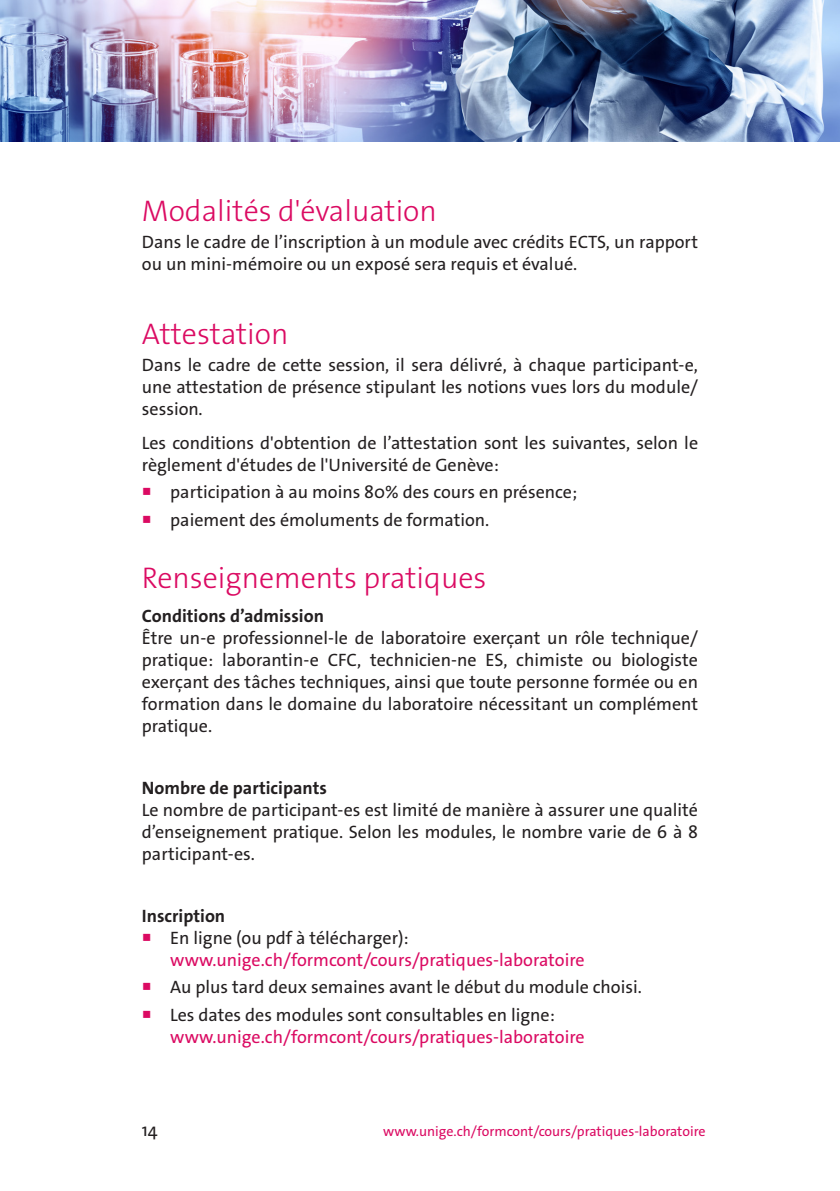
<style>
.page{position:relative;width:840px;height:1191px;background:#fff}
.page>*{position:absolute;margin:0;border:0;box-sizing:border-box;transform-origin:0 0}
.texte{font:300 30px "The Sans Os F";color:#db0a62}
.texte-2{font:18px/22px "The Sans Os F";color:#231f20;text-align:justify}
.retrait5{font:18px "The Sans Os F";color:#231f20}
.retrait5-2{font:18px "The Sans Os F";color:#db0a62}
.texte-3{font:700 18px "The Sans Os F";color:#231f20}
.t1{font:14px "The Sans Os F";color:#db0a62}
.s1{color:#db0a62}
</style>
<div class="page">
<img style="left:0;top:0;width:839px;height:142px">
<p class="texte" style="left:142px;top:191px;width:296px">Modalités d'évaluation</p>
<p class="texte-2" style="left:142px;top:231px;width:557px">Dans le cadre de l’inscription à un module avec crédits ECTS, un rapport ou un mini-mémoire ou un exposé sera requis et évalué.</p>
<p class="texte" style="left:142px;top:314px;width:148px">Attestation</p>
<p class="texte-2" style="left:142px;top:354px;width:557px">Dans le cadre de cette session, il sera délivré, à chaque participant-e, une attestation de présence stipulant les notions vues lors du module/ session.</p>
<p class="texte-2" style="left:142px;top:432px;width:557px">Les conditions d'obtention de l’attestation sont les suivantes, selon le règlement d'études de l'Université de Genève:</p>
<p class="retrait5" style="left:142px;top:481px;width:436px"><span class="s1">○</span> participation à au moins 80% des cours en présence;</p>
<p class="retrait5" style="left:142px;top:508px;width:348px"><span class="s1">○</span> paiement des émoluments de formation.</p>
<p class="texte" style="left:142px;top:559px;width:346px">Renseignements pratiques</p>
<p class="texte-3" style="left:142px;top:604px;width:183px">Conditions d’admission</p>
<p class="texte-2" style="left:142px;top:626px;width:557px">Être un-e professionnel-le de laboratoire exerçant un rôle technique/ pratique: laborantin-e CFC, technicien-ne ES, chimiste ou biologiste exerçant des tâches techniques, ainsi que toute personne formée ou en formation dans le domaine du laboratoire nécessitant un complément pratique.</p>
<p class="texte-3" style="left:142px;top:776px;width:186px">Nombre de participants</p>
<p class="texte-2" style="left:142px;top:798px;width:557px">Le nombre de participant-es est limité de manière à assurer une qualité d’enseignement pratique. Selon les modules, le nombre varie de 6 à 8 participant-es.</p>
<p class="texte-3" style="left:142px;top:904px;width:85px">Inscription</p>
<p class="retrait5" style="left:142px;top:926px;width:268px"><span class="s1">○</span> En ligne (ou pdf à télécharger):</p>
<p class="retrait5-2" style="left:170px;top:948px;width:416px">www.unige.ch/formcont/cours/pratiques-laboratoire</p>
<p class="retrait5" style="left:142px;top:975px;width:501px"><span class="s1">○</span> Au plus tard deux semaines avant le début du module choisi.</p>
<p class="retrait5" style="left:142px;top:1003px;width:414px"><span class="s1">○</span> Les dates des modules sont consultables en ligne:</p>
<p class="retrait5-2" style="left:170px;top:1025px;width:416px">www.unige.ch/formcont/cours/pratiques-laboratoire</p>
<p class="texte-2" style="left:142px;top:1119px;width:17px">14</p>
<p class="t1" style="left:383px;top:1122px;width:324px">www.unige.ch/formcont/cours/pratiques-laboratoire</p>
</div>
